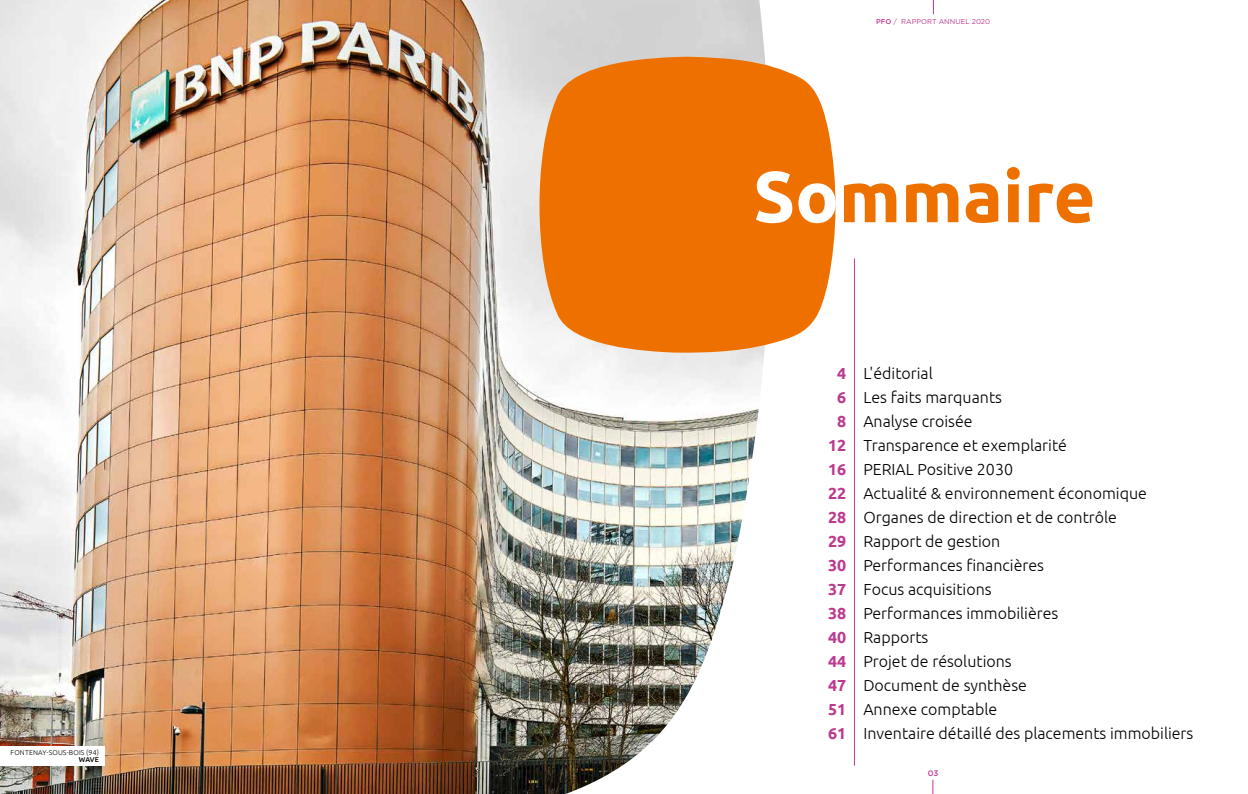
<style>
.page{position:relative;width:1248px;height:794px;background:#fff}
.page>*{position:absolute;margin:0;border:0;box-sizing:border-box;transform-origin:0 0}
.t1{font:700 72px "Ubuntu";color:#ee7100}
.t2{font:300 16px "Ubuntu";color:#000}
.t3{font:500 8px "Gotham";color:#bc3a8e}
.t4{font:300 7px "Ubuntu";letter-spacing:.025em;color:#000}
.t5{font:7px "Gotham";color:#bc3a8e}
.t6{font:500 7px "Ubuntu";color:#000}
.s1{font-weight:500}
.s2{color:#fff}
.s3{font-weight:700;color:#bc3a8e}
</style>
<div class="page">
<hr style="left:854px;top:259px;width:1px;height:506px;background:#bc3a8e">
<img style="left:0;top:0;width:765px;height:794px">
<svg style="left:533px;top:57px;width:303px;height:296px;background:#ee811f"></svg>
<div style="left:0;top:746px;width:105px;height:19px;background:#fff"></div>
<svg style="left:933px;top:0;width:1px;height:14px"></svg>
<svg style="left:932px;top:780px;width:1px;height:14px"></svg>
<p class="t4" style="left:11px;top:748px;width:90px">FONTENAY-SOUS-BOIS (94)</p>
<p class="t6" style="left:79px;top:755px;width:22px">WAVE</p>
<p class="t5" style="left:876px;top:17px;width:115px"><span class="s1">PFO</span> / RAPPORT ANNUEL 2020</p>
<h1 class="t1" style="left:753px;top:153px;width:344px"><span class="s2">So</span>mmaire</h1>
<p class="t2" style="left:837px;top:363px;width:97px"><span class="s3">4</span> L'éditorial</p>
<p class="t2" style="left:837px;top:387px;width:166px"><span class="s3">6</span> Les faits marquants</p>
<p class="t2" style="left:837px;top:411px;width:137px"><span class="s3">8</span> Analyse croisée</p>
<p class="t2" style="left:828px;top:435px;width:240px"><span class="s3">12</span> Transparence et exemplarité</p>
<p class="t2" style="left:828px;top:459px;width:186px"><span class="s3">16</span> PERIAL Positive 2030</p>
<p class="t2" style="left:828px;top:483px;width:320px"><span class="s3">22</span> Actualité &amp; environnement économique</p>
<p class="t2" style="left:828px;top:507px;width:290px"><span class="s3">28</span> Organes de direction et de contrôle</p>
<p class="t2" style="left:828px;top:531px;width:173px"><span class="s3">29</span> Rapport de gestion</p>
<p class="t2" style="left:828px;top:555px;width:217px"><span class="s3">30</span> Performances financières</p>
<p class="t2" style="left:828px;top:579px;width:165px"><span class="s3">37</span> Focus acquisitions</p>
<p class="t2" style="left:828px;top:603px;width:232px"><span class="s3">38</span> Performances immobilières</p>
<p class="t2" style="left:828px;top:627px;width:102px"><span class="s3">40</span> Rapports</p>
<p class="t2" style="left:828px;top:651px;width:185px"><span class="s3">44</span> Projet de résolutions</p>
<p class="t2" style="left:828px;top:675px;width:200px"><span class="s3">47</span> Document de synthèse</p>
<p class="t2" style="left:828px;top:699px;width:170px"><span class="s3">51</span> Annexe comptable</p>
<p class="t2" style="left:828px;top:723px;width:367px"><span class="s3">61</span> Inventaire détaillé des placements immobiliers</p>
<p class="t3" style="left:927px;top:767px;width:12px">03</p>
</div>
